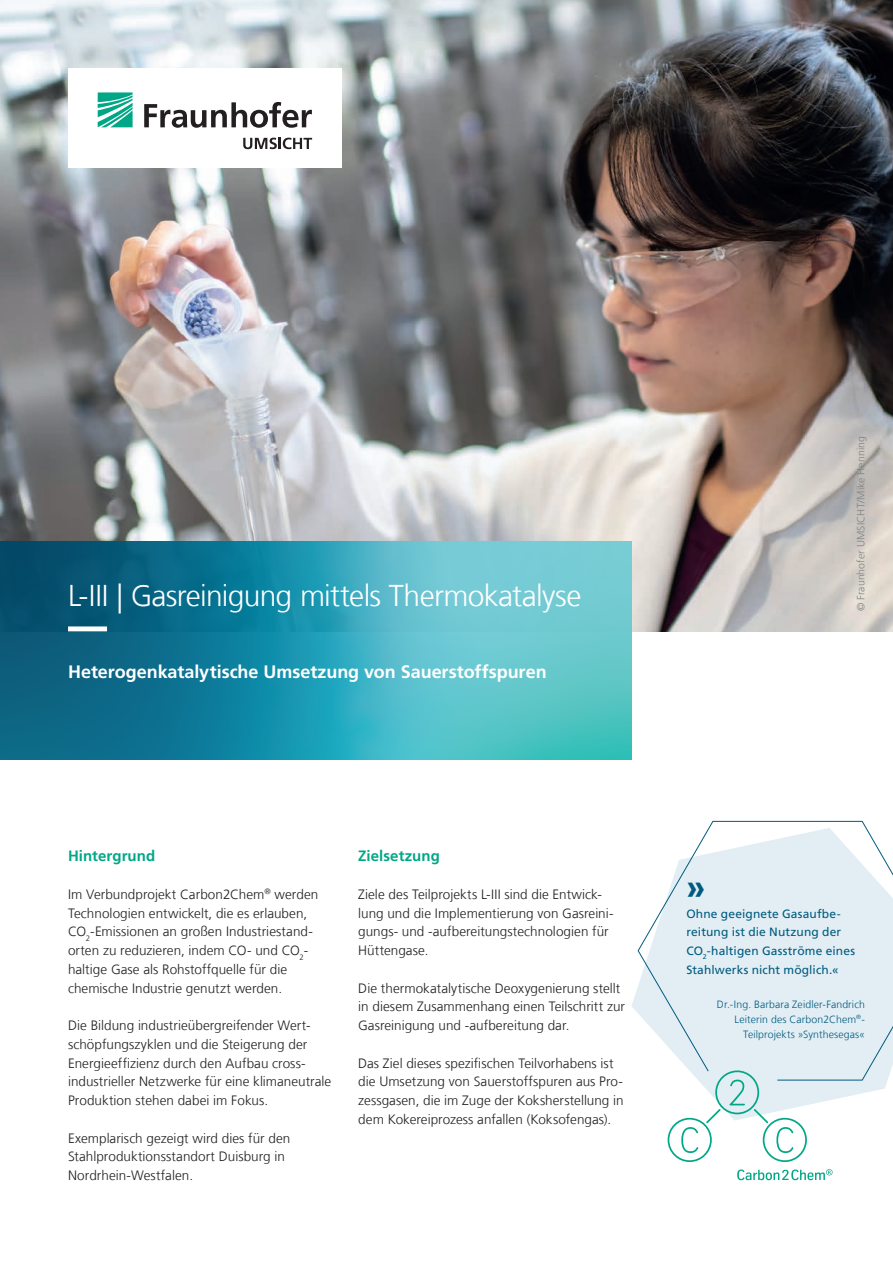
<style>
.page{position:relative;width:893px;height:1263px;background:#fff}
.page>*{position:absolute;margin:0;border:0;box-sizing:border-box;transform-origin:0 0}
.t1{font:700 34.5px "Frutiger LT Com";color:#005b7f}
.t2{font:300 30px "Frutiger LT Com";letter-spacing:-.025em;color:#fff}
.t3{font:700 18px "Frutiger LT Com";letter-spacing:-.005em;color:#fff}
.t4{font:700 15px "Frutiger LT Com";letter-spacing:.005em;color:#00a786}
.t5{font:300 13.5px/18.8px "Frutiger LT Com";letter-spacing:.005em;color:#231f20}
.t6{font:12px/18.8px "Frutiger LT Com";letter-spacing:.01em;color:#005b7f}
.t7{font:300 10.5px/15px "Frutiger LT Com";letter-spacing:.01em;color:#005b7f;text-align:right}
.t8{font:300 10.5px "Frutiger LT Com";letter-spacing:.01em;color:#808285}
</style>
<div class="page">
<svg style="left:632px;top:990px;width:255px;height:115px"></svg>
<svg style="left:637px;top:820px;width:256px;height:261px"></svg>
<img style="left:0;top:0;width:893px;height:631px">
<div style="left:68px;top:68px;width:273px;height:99px;background:#fff"></div>
<svg style="left:98px;top:92px;width:35px;height:35px"></svg>
<svg style="left:144px;top:102px;width:168px;height:26px"></svg>
<svg style="left:243px;top:138px;width:69px;height:11px"></svg>
<svg style="left:0;top:541px;width:631px;height:218px;background:#3298ac"></svg>
<svg style="left:668px;top:1070px;width:139px;height:92px"></svg>
<svg style="left:737px;top:1169px;width:95px;height:11px"></svg>
<svg style="left:68px;top:626px;width:521px;height:5px;background:#46a4b7"></svg>
<h2 class="t2" style="left:68px;top:579px;width:515px">L-III | Gasreinigung mittels Thermokatalyse</h2>
<h3 class="t3" style="left:68px;top:661px;width:480px">Heterogenkatalytische Umsetzung von Sauerstoffspuren</h3>
<p class="t8" style="left:855px;top:611px;width:177px;rotate:-90deg">© Fraunhofer UMSICHT/Mike Henning</p>
<p class="t4" style="left:68px;top:847px;width:89px">Hintergrund</p>
<p class="t5" style="left:68px;top:885px;width:252px">Im Verbundprojekt Carbon2Chem<sup>®</sup> werden Technologien entwickelt, die es erlauben, CO<sub>2</sub>-Emissionen an großen Industriestand&shy;orten zu reduzieren, indem CO- und CO<sub>2</sub>- haltige Gase als Rohstoffquelle für die chemische Industrie genutzt werden.</p>
<p class="t5" style="left:68px;top:1016px;width:265px">Die Bildung industrieübergreifender Wert&shy;schöpfungszyklen und die Steigerung der Energieeffizienz durch den Aufbau cross&shy;industrieller Netzwerke für eine klimaneutrale Produktion stehen dabei im Fokus.</p>
<p class="t5" style="left:68px;top:1129px;width:224px">Exemplarisch gezeigt wird dies für den<br>Stahlproduktionsstandort Duisburg in<br>Nordrhein-Westfalen.</p>
<p class="t4" style="left:358px;top:847px;width:83px">Zielsetzung</p>
<p class="t5" style="left:358px;top:885px;width:257px">Ziele des Teilprojekts L-III sind die Entwick&shy;lung und die Implementierung von Gasreini&shy;gungs- und -aufbereitungstechnologien für Hüttengase.</p>
<p class="t5" style="left:358px;top:979px;width:268px">Die thermokatalytische Deoxygenierung stellt in diesem Zusammenhang einen Teilschritt zur<br>Gasreinigung und -aufbereitung dar.</p>
<p class="t5" style="left:358px;top:1054px;width:267px">Das Ziel dieses spezifischen Teilvorhabens ist die Umsetzung von Sauerstoffspuren aus Pro&shy;zessgasen, die im Zuge der Koksherstellung in dem Kokereiprozess anfallen (Koksofengas).</p>
<h1 class="t1" style="left:686px;top:867px;width:21px">»</h1>
<p class="t6" style="left:686px;top:904px;width:170px">Ohne geeignete Gasaufbe&shy;reitung ist die Nutzung der<br>CO<sub>2</sub>-haltigen Gasströme eines<br>Stahlwerks nicht möglich.«</p>
<p class="t7" style="left:717px;top:997px;width:150px">Dr.-Ing. Barbara Zeidler-Fandrich<br>Leiterin des Carbon2Chem<sup>®</sup>-<br>Teilprojekts »Synthesegas«</p>
</div>
